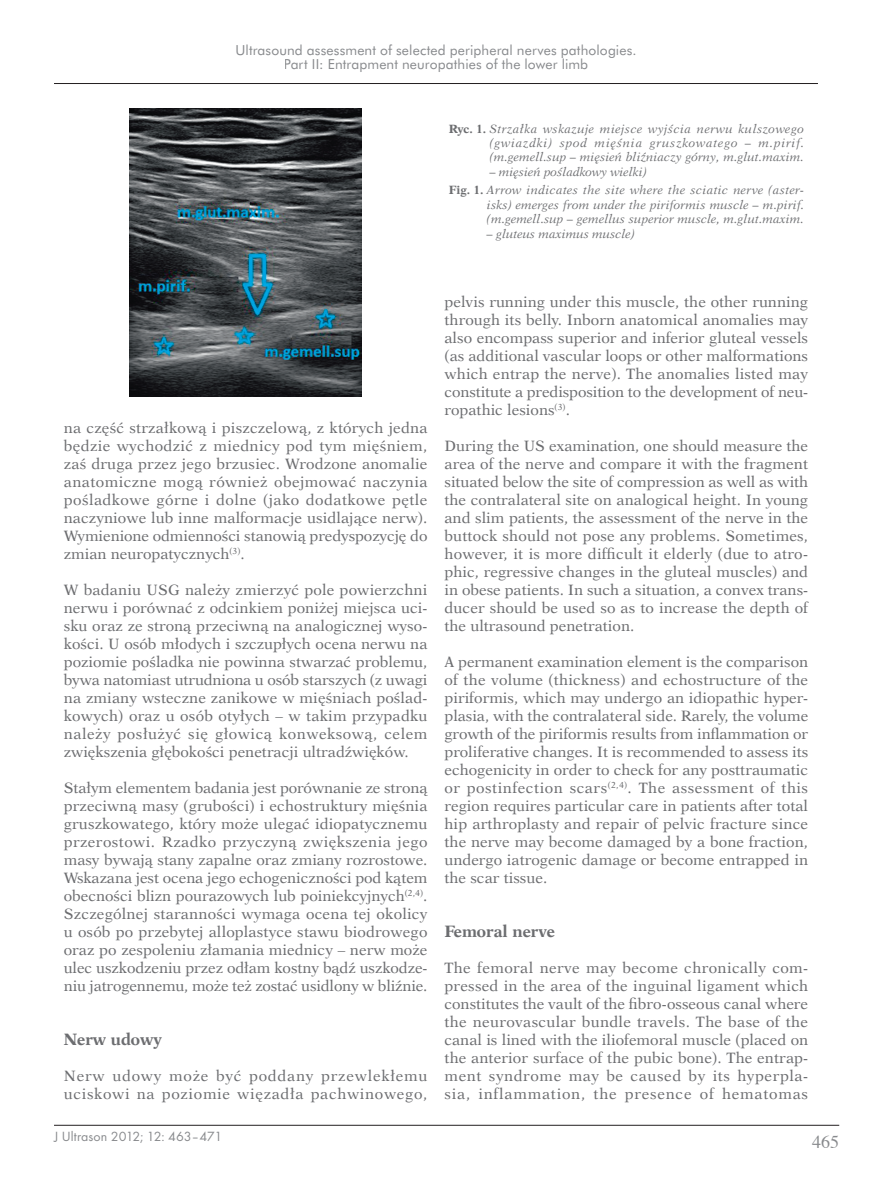
<style>
.page{position:relative;width:872px;height:1191px;background:#fff}
.page>*{position:absolute;margin:0;border:0;box-sizing:border-box;transform-origin:0 0}
.t1{font:18px "Times";color:#888a8d}
.t2{font:700 16.5px "Dutch 823 EU";color:#6c6d70}
.t3{font:15px/18px "Dutch 823 EU";color:#6c6d70;text-align:justify}
.t4{font:15px/18px "Dutch 823 EU";letter-spacing:.045em;color:#6c6d70}
.t5{font:13.8px/14.4px "Futura PL";letter-spacing:.01em;color:#888a8d;text-align:center}
.t6{font:13.8px "Pfutura";color:#888a8d}
.t7{font:italic 12px/14.4px "Dutch 823 EU";letter-spacing:.005em;color:#6c6d70;text-align:justify}
.t8{font:italic 12px/18.6px "Dutch 823 EU";letter-spacing:.03em;color:#6c6d70}
.s1{font-weight:700;font-style:normal}
</style>
<div class="page">
<hr style="left:54px;top:1125px;width:785px;height:1px;background:#231f20">
<hr style="left:54px;top:83px;width:764px;height:1px;background:#231f20">
<img style="left:130px;top:109px;width:231px;height:287px">
<p class="t5" style="left:235px;top:44px;width:402px">Ultrasound assessment of selected peripheral nerves pathologies.<br>Part II: Entrapment neuropathies of the lower limb</p>
<p class="t7" style="left:489px;top:121px;width:316px;text-indent:-41px"><span class="s1">Ryc. 1.</span> Strzałka wskazuje miejsce wyjścia nerwu kulszowego (gwiazdki) spod mięśnia gruszkowatego – m.pirif. (m.gemell.sup – mięsień bliźniaczy górny, m.glut.maxim.</p>
<p class="t8" style="left:449px;top:162px;width:357px;text-indent:41px">– mięsień pośladkowy wielki)<br><span class="s1">Fig. 1.</span> Arrow indicates the site where the sciatic nerve (aster-</p>
<p class="t7" style="left:487px;top:197px;width:318px">isks) emerges from under the piriformis muscle – m.pirif. (m.gemell.sup – gemellus superior muscle, m.glut.maxim.</p>
<p class="t7" style="left:487px;top:226px;width:149px">– gluteus maximus muscle)</p>
<p class="t3" style="left:64px;top:418px;width:365px">na część strzałkową i piszczelową, z których jedna będzie wychodzić z miednicy pod tym mięśniem, zaś druga przez jego brzusiec. Wrodzone anomalie anatomiczne mogą również obejmować naczynia pośladkowe górne i dolne (jako dodatkowe pętle naczyniowe lub inne malformacje usidlające nerw).<br>Wymienione odmienności stanowią predyspozycję do zmian neuropatycznych<sup>(3)</sup>.</p>
<p class="t3" style="left:64px;top:580px;width:365px">W badaniu USG należy zmierzyć pole powierzchni nerwu i porównać z odcinkiem poniżej miejsca uci&shy;sku oraz ze stroną przeciwną na analogicznej wyso&shy;kości. U osób młodych i szczupłych ocena nerwu na poziomie pośladka nie powinna stwarzać problemu, bywa natomiast utrudniona u osób starszych (z uwagi na zmiany wsteczne zanikowe w mięśniach poślad&shy;kowych) oraz u osób otyłych – w takim przypadku należy posłużyć się głowicą konweksową, celem zwiększenia głębokości penetracji ultradźwięków.</p>
<p class="t3" style="left:64px;top:778px;width:365px">Stałym elementem badania jest porównanie ze stroną przeciwną masy (grubości) i echostruktury mięśnia gruszkowatego, który może ulegać idiopatycznemu przerostowi. Rzadko przyczyną zwiększenia jego masy bywają stany zapalne oraz zmiany rozrostowe.<br>Wskazana jest ocena jego echogeniczności pod kątem obecności blizn pourazowych lub poiniekcyjnych<sup>(2,4)</sup>.<br>Szczególnej staranności wymaga ocena tej okolicy u osób po przebytej alloplastyce stawu biodrowego oraz po zespoleniu złamania miednicy – nerw może ulec uszkodzeniu przez odłam kostny bądź uszkodze&shy;niu jatrogennemu, może też zostać usidlony w bliźnie.</p>
<p class="t2" style="left:64px;top:1029px;width:99px">Nerw udowy</p>
<p class="t4" style="left:64px;top:1066px;width:365px">Nerw udowy może być poddany przewlekłemu uciskowi na poziomie więzadła pachwinowego,</p>
<p class="t6" style="left:54px;top:1130px;width:170px">J Ultrason 2012; 12: 463–471</p>
<p class="t3" style="left:444px;top:292px;width:365px">pelvis running under this muscle, the other running through its belly. Inborn anatomical anomalies may also encompass superior and inferior gluteal vessels (as additional vascular loops or other malformations which entrap the nerve). The anomalies listed may constitute a predisposition to the development of neu&shy;ropathic lesions<sup>(3)</sup>.</p>
<p class="t3" style="left:444px;top:436px;width:365px">During the US examination, one should measure the area of the nerve and compare it with the fragment situated below the site of compression as well as with the contralateral site on analogical height. In young and slim patients, the assessment of the nerve in the buttock should not pose any problems. Sometimes, however, it is more difficult it elderly (due to atro&shy;phic, regressive changes in the gluteal muscles) and in obese patients. In such a situation, a convex trans&shy;ducer should be used so as to increase the depth of the ultrasound penetration.</p>
<p class="t3" style="left:444px;top:652px;width:365px">A permanent examination element is the comparison of the volume (thickness) and echostructure of the piriformis, which may undergo an idiopathic hyper&shy;plasia, with the contralateral side. Rarely, the volume growth of the piriformis results from inflammation or proliferative changes. It is recommended to assess its echogenicity in order to check for any posttraumatic or postinfection scars<sup>(2,4)</sup>. The assessment of this region requires particular care in patients after total hip arthroplasty and repair of pelvic fracture since the nerve may become damaged by a bone fraction, undergo iatrogenic damage or become entrapped in the scar tissue.</p>
<p class="t2" style="left:444px;top:921px;width:112px">Femoral nerve</p>
<p class="t3" style="left:444px;top:958px;width:365px">The femoral nerve may become chronically com&shy;pressed in the area of the inguinal ligament which constitutes the vault of the fibro-osseous canal where the neurovascular bundle travels. The base of the canal is lined with the iliofemoral muscle (placed on the anterior surface of the pubic bone). The entrap&shy;ment syndrome may be caused by its hyperpla&shy;sia, inflammation, the presence of hematomas</p>
<p class="t1" style="left:812px;top:1134px;width:28px">465</p>
</div>
